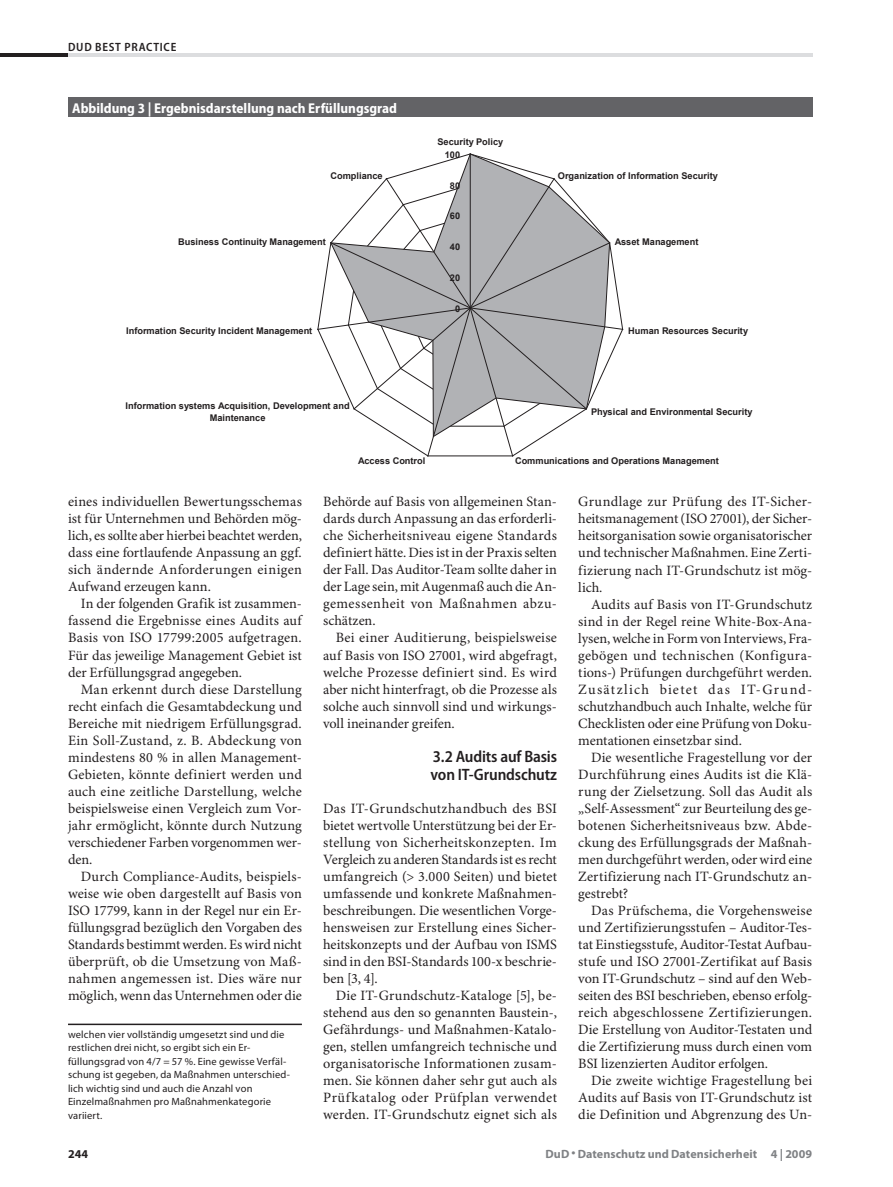
<style>
.page{position:relative;width:893px;height:1187px;background:#fff}
.page>*{position:absolute;margin:0;border:0;box-sizing:border-box;transform-origin:0 0}
.t1{font:600 semi-condensed 16.5px/18px "Myriad Pro";letter-spacing:-.01em;color:#231f20}
.t2{font:14.25px/17px "Minion Pro";letter-spacing:.005em;color:#231f20;text-align:justify}
.t3{font:700 semi-condensed 14.25px "Myriad Pro";color:#fff}
.t4{font:700 12px "Myriad Pro";letter-spacing:.005em;color:#808285}
.t5{font:600 semi-condensed 12px "Myriad Pro";color:#231f20}
.t6{font:700 12px "Myriad Pro";color:#231f20}
.t7{font:10.5px/13.5px "Myriad Pro";letter-spacing:.01em;color:#231f20}
.t8{font:700 9.15px/12px "Arial";color:#231f20;text-align:center}
</style>
<div class="page">
<hr style="left:68px;top:53px;width:744px;height:4px;background:#dcdddf">
<hr style="left:0;top:53px;width:68px;height:4px;background:#231f20">
<hr style="left:68px;top:1023px;width:234px;height:2px;background:#231f20">
<div style="left:68px;top:98px;width:744px;height:19px;background:#636366"></div>
<svg style="left:317px;top:153px;width:306px;height:303px"></svg>
<p class="t5" style="left:68px;top:40px;width:42px">DuD Best</p>
<p class="t5" style="left:125px;top:40px;width:15px">Practice</p>
<p class="t3" style="left:72px;top:100px;width:326px">Abbildung 3 | Ergebnisdarstellung nach Erfüllungsgrad</p>
<p class="t8" style="left:331px;top:170px;width:54px">Compliance</p>
<p class="t8" style="left:178px;top:236px;width:149px">Business Continuity Management</p>
<p class="t8" style="left:126px;top:324px;width:188px">Information Security Incident Management</p>
<p class="t8" style="left:126px;top:400px;width:226px">Information systems Acquisition, Development and<br>Maintenance</p>
<p class="t8" style="left:437px;top:136px;width:67px">Security Policy</p>
<p class="t8" style="left:445px;top:149px;width:17px">100</p>
<p class="t8" style="left:450px;top:180px;width:12px">80</p>
<p class="t8" style="left:450px;top:210px;width:12px">60</p>
<p class="t8" style="left:450px;top:241px;width:12px">40</p>
<p class="t8" style="left:450px;top:272px;width:12px">20</p>
<p class="t8" style="left:455px;top:302px;width:7px">0</p>
<p class="t8" style="left:558px;top:170px;width:162px">Organization of Information Security</p>
<p class="t8" style="left:615px;top:236px;width:85px">Asset Management</p>
<p class="t8" style="left:628px;top:324px;width:121px">Human Resources Security</p>
<p class="t8" style="left:591px;top:406px;width:163px">Physical and Environmental Security</p>
<p class="t2" style="left:68px;top:494px;width:235px">eines individuellen Bewertungsschemas ist für Unternehmen und Behörden mög&shy;lich, es sollte aber hierbei beachtet werden, dass eine fortlaufende Anpassung an ggf. sich ändernde Anforderungen einigen Aufwand erzeugen kann.</p>
<p class="t2" style="left:68px;top:596px;width:235px;text-indent:13px">In der folgenden Grafik ist zusammen&shy;fassend die Ergebnisse eines Audits auf Basis von ISO 17799:2005 aufgetragen.<br>Für das jeweilige Management Gebiet ist der Erfüllungsgrad angegeben.</p>
<p class="t2" style="left:68px;top:681px;width:235px;text-indent:13px">Man erkennt durch diese Darstellung recht einfach die Gesamtabdeckung und Bereiche mit niedrigem Erfüllungsgrad.<br>Ein Soll-Zustand, z. B. Abdeckung von mindestens 80 % in allen Management-Gebieten, könnte definiert werden und auch eine zeitliche Darstellung, welche beispielsweise einen Vergleich zum Vor&shy;jahr ermöglicht, könnte durch Nutzung verschiedener Farben vorgenommen wer&shy;den.</p>
<p class="t2" style="left:68px;top:868px;width:235px;text-indent:13px">Durch Compliance-Audits, beispiels&shy;weise wie oben dargestellt auf Basis von ISO 17799, kann in der Regel nur ein Er&shy;füllungsgrad bezüglich den Vorgaben des Standards bestimmt werden. Es wird nicht überprüft, ob die Umsetzung von Maß&shy;nahmen angemessen ist. Dies wäre nur möglich, wenn das Unternehmen oder die</p>
<p class="t7" style="left:68px;top:1027px;width:223px">welchen vier vollständig umgesetzt sind und die restlichen drei nicht, so ergibt sich ein Er&shy;füllungsgrad von 4/7 = 57 %. Eine gewisse Verfäl&shy;schung ist gegeben, da Maßnahmen unterschied&shy;lich wichtig sind und auch die Anzahl von Einzelmaßnahmen pro Maßnahmenkategorie variiert.</p>
<p class="t8" style="left:358px;top:455px;width:69px">Access Control</p>
<p class="t8" style="left:515px;top:455px;width:205px">Communications and Operations Management</p>
<p class="t2" style="left:323px;top:494px;width:235px">Behörde auf Basis von allgemeinen Stan&shy;dards durch Anpassung an das erforderli&shy;che Sicherheitsniveau eigene Standards definiert hätte. Dies ist in der Praxis selten der Fall. Das Auditor-Team sollte daher in der Lage sein, mit Augenmaß auch die An&shy;gemessenheit von Maßnahmen abzu&shy;schätzen.</p>
<p class="t2" style="left:323px;top:630px;width:235px;text-indent:13px">Bei einer Auditierung, beispielsweise auf Basis von ISO 27001, wird abgefragt, welche Prozesse definiert sind. Es wird aber nicht hinterfragt, ob die Prozesse als solche auch sinnvoll sind und wirkungs&shy;voll ineinander greifen.</p>
<p class="t1" style="left:431px;top:747px;width:128px">3.2 Audits auf Basis von IT-Grundschutz</p>
<p class="t2" style="left:323px;top:800px;width:235px">Das IT-Grundschutzhandbuch des BSI bietet wertvolle Unterstützung bei der Er&shy;stellung von Sicherheitskonzepten. Im Vergleich zu anderen Standards ist es recht umfangreich (&gt; 3.000 Seiten) und bietet umfassende und konkrete Maßnahmen&shy;beschreibungen. Die wesentlichen Vorge&shy;hensweisen zur Erstellung eines Sicher&shy;heitskonzepts und der Aufbau von ISMS sind in den BSI-Standards 100-x beschrie&shy;ben [3, 4].</p>
<p class="t2" style="left:323px;top:987px;width:235px;text-indent:13px">Die IT-Grundschutz-Kataloge [5], be&shy;stehend aus den so genannten Baustein-, Gefährdungs- und Maßnahmen-Katalo&shy;gen, stellen umfangreich technische und organisatorische Informationen zusam&shy;men. Sie können daher sehr gut auch als Prüfkatalog oder Prüfplan verwendet werden. IT-Grundschutz eignet sich als</p>
<p class="t2" style="left:578px;top:494px;width:235px">Grundlage zur Prüfung des IT-Sicher&shy;heitsmanagement (ISO 27001), der Sicher&shy;heitsorganisation sowie organisatorischer und technischer Maßnahmen. Eine Zerti&shy;fizierung nach IT-Grundschutz ist mög&shy;lich.</p>
<p class="t2" style="left:578px;top:596px;width:235px;text-indent:13px">Audits auf Basis von IT-Grundschutz sind in der Regel reine White-Box-Ana&shy;lysen, welche in Form von Interviews, Fra&shy;gebögen und technischen (Konfigura&shy;tions-) Prüfungen durchgeführt werden.<br>Zusätzlich bietet das IT-Grund&shy;schutzhandbuch auch Inhalte, welche für Checklisten oder eine Prüfung von Doku&shy;mentationen einsetzbar sind.</p>
<p class="t2" style="left:578px;top:749px;width:235px;text-indent:13px">Die wesentliche Fragestellung vor der Durchführung eines Audits ist die Klä&shy;rung der Zielsetzung. Soll das Audit als „Self-Assessment“ zur Beurteilung des ge&shy;botenen Sicherheitsniveaus bzw. Abde&shy;ckung des Erfüllungsgrads der Maßnah&shy;men durchgeführt werden, oder wird eine Zertifizierung nach IT-Grundschutz an&shy;gestrebt?</p>
<p class="t2" style="left:578px;top:902px;width:235px;text-indent:13px">Das Prüfschema, die Vorgehensweise und Zertifizierungsstufen – Auditor-Tes&shy;tat Einstiegsstufe, Auditor-Testat Aufbau&shy;stufe und ISO 27001-Zertifikat auf Basis von IT-Grundschutz – sind auf den Web&shy;seiten des BSI beschrieben, ebenso erfolg&shy;reich abgeschlossene Zertifizierungen.<br>Die Erstellung von Auditor-Testaten und die Zertifizierung muss durch einen vom BSI lizenzierten Auditor erfolgen.</p>
<p class="t2" style="left:578px;top:1072px;width:235px;text-indent:13px">Die zweite wichtige Fragestellung bei Audits auf Basis von IT-Grundschutz ist die Definition und Abgrenzung des Un-</p>
<p class="t6" style="left:68px;top:1146px;width:21px">244</p>
<p class="t4" style="left:545px;top:1146px;width:268px">DuD • Datenschutz und Datensicherheit 4 | 2009</p>
</div>
